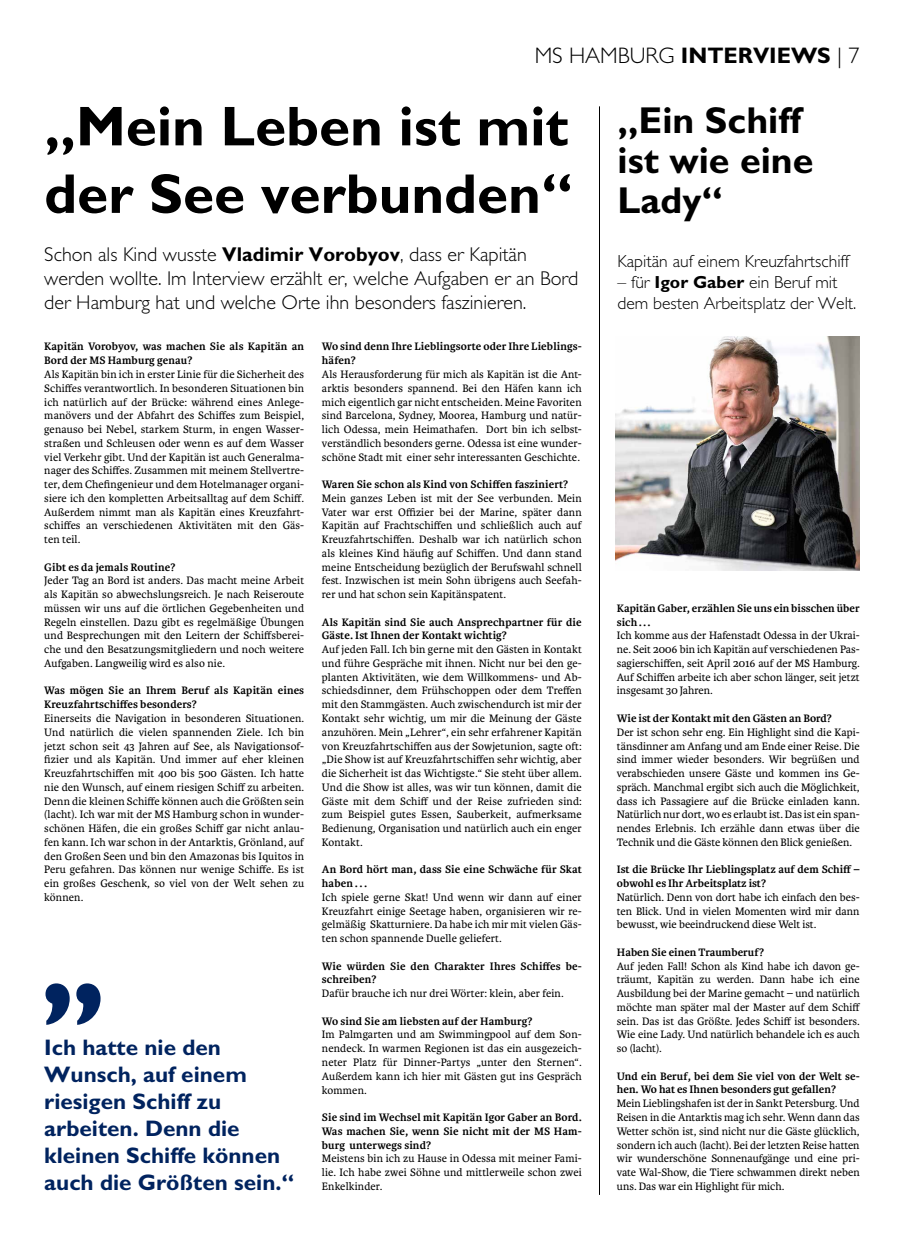
<style>
.page{position:relative;width:904px;height:1241px;background:#fff}
.page>*{position:absolute;margin:0;border:0;box-sizing:border-box;transform-origin:0 0}
.t1{font:700 56.25px/67.5px "Gill Alt One";color:#000}
.t2{font:700 37.5px/40px "Gill Alt One";color:#000}
.t3{font:700 22.5px/27px "Gill Alt One";color:#00235f}
.t4{font:300 22.5px "Gill Alt One";color:#000}
.t5{font:300 20px/24px "Gill Alt One";color:#000}
.t6{font:300 17.5px/21px "Gill Alt One";color:#000}
.t7{font:11.5px/13.8px "Karmina";letter-spacing:.01em;color:#000;text-align:justify}
.t8{font:700 11.5px/13.8px "Karmina";letter-spacing:.01em;color:#000}
.s1{font-weight:700}
</style>
<div class="page">
<svg style="left:45px;top:983px;width:56px;height:41px"></svg>
<hr style="left:599px;top:106px;width:1px;height:1088px;background:#000">
<img style="left:615px;top:337px;width:244px;height:233px">
<h3 class="t4" style="left:534px;top:43px;width:326px">MS HAMBURG <span class="s1">INTERVIEWS</span> | 7</h3>
<h1 class="t1" style="left:44px;top:92px;width:530px">„Mein Leben ist mit der See verbunden“</h1>
<h3 class="t5" style="left:44px;top:242px;width:535px">Schon als Kind wusste <span class="s1">Vladimir Vorobyov</span>, dass er Kapitän werden wollte. Im Interview erzählt er, welche Aufgaben er an Bord der Hamburg hat und welche Orte ihn besonders faszinieren.</h3>
<p class="t8" style="left:44px;top:340px;width:261px">Kapitän Vorobyov, was machen Sie als Kapitän an<br>Bord der MS Hamburg genau?</p>
<p class="t7" style="left:44px;top:367px;width:261px">Als Kapitän bin ich in erster Linie für die Sicherheit des Schiffes verantwortlich. In besonderen Situationen bin ich natürlich auf der Brücke: während eines Anlege&shy;manövers und der Abfahrt des Schiffes zum Beispiel, genauso bei Nebel, starkem Sturm, in engen Wasser&shy;straßen und Schleusen oder wenn es auf dem Wasser viel Verkehr gibt. Und der Kapitän ist auch Generalma&shy;nager des Schiffes. Zusammen mit meinem Stellvertre&shy;ter, dem Chefingenieur und dem Hotelmanager organi&shy;siere ich den kompletten Arbeitsalltag auf dem Schiff.<br>Außerdem nimmt man als Kapitän eines Kreuzfahrt&shy;schiffes an verschiedenen Aktivitäten mit den Gäs&shy;ten teil.</p>
<p class="t8" style="left:44px;top:560px;width:133px">Gibt es da jemals Routine?</p>
<p class="t7" style="left:44px;top:574px;width:261px">Jeder Tag an Bord ist anders. Das macht meine Arbeit als Kapitän so abwechslungsreich. Je nach Reiseroute müssen wir uns auf die örtlichen Gegebenheiten und Regeln einstellen. Dazu gibt es regelmäßige Übungen und Besprechungen mit den Leitern der Schiffsberei&shy;che und den Besatzungsmitgliedern und noch weitere Aufgaben. Langweilig wird es also nie.</p>
<p class="t8" style="left:44px;top:684px;width:261px">Was mögen Sie an Ihrem Beruf als Kapitän eines<br>Kreuzfahrtschiffes besonders?</p>
<p class="t7" style="left:44px;top:711px;width:261px">Einerseits die Navigation in besonderen Situationen.<br>Und natürlich die vielen spannenden Ziele. Ich bin jetzt schon seit 43 Jahren auf See, als Navigationsof&shy;fizier und als Kapitän. Und immer auf eher kleinen Kreuzfahrtschiffen mit 400 bis 500 Gästen. Ich hatte nie den Wunsch, auf einem riesigen Schiff zu arbeiten.<br>Denn die kleinen Schiffe können auch die Größten sein (lacht). Ich war mit der MS Hamburg schon in wunder&shy;schönen Häfen, die ein großes Schiff gar nicht anlau&shy;fen kann. Ich war schon in der Antarktis, Grönland, auf den Großen Seen und bin den Amazonas bis Iquitos in Peru gefahren. Das können nur wenige Schiffe. Es ist ein großes Geschenk, so viel von der Welt sehen zu können.</p>
<p class="t8" style="left:322px;top:340px;width:261px">Wo sind denn Ihre Lieblingsorte oder Ihre Lieblings&shy;häfen?</p>
<p class="t7" style="left:322px;top:367px;width:261px">Als Herausforderung für mich als Kapitän ist die Ant&shy;arktis besonders spannend. Bei den Häfen kann ich mich eigentlich gar nicht entscheiden. Meine Favoriten sind Barcelona, Sydney, Moorea, Hamburg und natür&shy;lich Odessa, mein Heimathafen. Dort bin ich selbst&shy;verständlich besonders gerne. Odessa ist eine wunder&shy;schöne Stadt mit einer sehr interessanten Geschichte.</p>
<p class="t8" style="left:322px;top:477px;width:248px">Waren Sie schon als Kind von Schiffen fasziniert?</p>
<p class="t7" style="left:322px;top:491px;width:261px">Mein ganzes Leben ist mit der See verbunden. Mein Vater war erst Offizier bei der Marine, später dann Kapitän auf Frachtschiffen und schließlich auch auf Kreuzfahrtschiffen. Deshalb war ich natürlich schon als kleines Kind häufig auf Schiffen. Und dann stand meine Entscheidung bezüglich der Berufswahl schnell fest. Inzwischen ist mein Sohn übrigens auch Seefah&shy;rer und hat schon sein Kapitänspatent.</p>
<p class="t8" style="left:322px;top:615px;width:261px">Als Kapitän sind Sie auch Ansprechpartner für die<br>Gäste. Ist Ihnen der Kontakt wichtig?</p>
<p class="t7" style="left:322px;top:642px;width:261px">Auf jeden Fall. Ich bin gerne mit den Gästen in Kontakt und führe Gespräche mit ihnen. Nicht nur bei den ge&shy;planten Aktivitäten, wie dem Willkommens- und Ab&shy;schiedsdinner, dem Frühschoppen oder dem Treffen mit den Stammgästen. Auch zwischendurch ist mir der Kontakt sehr wichtig, um mir die Meinung der Gäste anzuhören. Mein „Lehrer“, ein sehr erfahrener Kapitän von Kreuzfahrtschiffen aus der Sowjetunion, sagte oft: „Die Show ist auf Kreuzfahrtschiffen sehr wichtig, aber die Sicherheit ist das Wichtigste.“ Sie steht über allem.<br>Und die Show ist alles, was wir tun können, damit die Gäste mit dem Schiff und der Reise zufrieden sind: zum Beispiel gutes Essen, Sauberkeit, aufmerksame Bedienung, Organisation und natürlich auch ein enger Kontakt.</p>
<p class="t8" style="left:322px;top:862px;width:261px">An Bord hört man, dass Sie eine Schwäche für Skat haben . . .</p>
<p class="t7" style="left:322px;top:890px;width:261px">Ich spiele gerne Skat! Und wenn wir dann auf einer Kreuzfahrt einige Seetage haben, organisieren wir re&shy;gelmäßig Skatturniere. Da habe ich mir mit vielen Gäs&shy;ten schon spannende Duelle geliefert.</p>
<p class="t8" style="left:322px;top:959px;width:261px">Wie würden Sie den Charakter Ihres Schiffes be&shy;schreiben?</p>
<p class="t7" style="left:322px;top:986px;width:243px">Dafür brauche ich nur drei Wörter: klein, aber fein.</p>
<p class="t8" style="left:322px;top:1014px;width:212px">Wo sind Sie am liebsten auf der Hamburg?</p>
<p class="t7" style="left:322px;top:1027px;width:261px">Im Palmgarten und am Swimmingpool auf dem Son&shy;nendeck. In warmen Regionen ist das ein ausgezeich&shy;neter Platz für Dinner-Partys „unter den Sternen“.<br>Außerdem kann ich hier mit Gästen gut ins Gespräch kommen.</p>
<p class="t8" style="left:322px;top:1110px;width:261px;text-align:justify">Sie sind im Wechsel mit Kapitän Igor Gaber an Bord.<br>Was machen Sie, wenn Sie nicht mit der MS Ham&shy;burg unterwegs sind?</p>
<p class="t7" style="left:322px;top:1151px;width:261px">Meistens bin ich zu Hause in Odessa mit meiner Fami&shy;lie. Ich habe zwei Söhne und mittlerweile schon zwei Enkelkinder.</p>
<h3 class="t3" style="left:44px;top:1033px;width:251px">Ich hatte nie den<br>Wunsch, auf einem riesigen Schiff zu arbeiten. Denn die kleinen Schiffe können auch die Größten sein.“</h3>
<h2 class="t2" style="left:617px;top:100px;width:197px">„Ein Schiff ist wie eine<br>Lady“</h2>
<h3 class="t6" style="left:617px;top:251px;width:233px">Kapitän auf einem Kreuzfahrtschiff</h3>
<h3 class="t6" style="left:617px;top:272px;width:240px">– für <span class="s1">Igor Gaber</span> ein Beruf mit dem besten Arbeitsplatz der Welt.</h3>
<p class="t8" style="left:617px;top:601px;width:244px">Kapitän Gaber, erzählen Sie uns ein bisschen über sich...</p>
<p class="t7" style="left:617px;top:629px;width:244px">Ich komme aus der Hafenstadt Odessa in der Ukrai&shy;ne. Seit 2006 bin ich Kapitän auf verschiedenen Pas&shy;sagierschiffen, seit April 2016 auf der MS Hamburg.<br>Auf Schiffen arbeite ich aber schon länger, seit jetzt insgesamt 30 Jahren.</p>
<p class="t8" style="left:617px;top:711px;width:216px">Wie ist der Kontakt mit den Gästen an Bord?</p>
<p class="t7" style="left:617px;top:725px;width:244px">Der ist schon sehr eng. Ein Highlight sind die Kapi&shy;tänsdinner am Anfang und am Ende einer Reise. Die sind immer wieder besonders. Wir begrüßen und verabschieden unsere Gäste und kommen ins Ge&shy;spräch. Manchmal ergibt sich auch die Möglichkeit, dass ich Passagiere auf die Brücke einladen kann.<br>Natürlich nur dort, wo es erlaubt ist. Das ist ein span&shy;nendes Erlebnis. Ich erzähle dann etwas über die Technik und die Gäste können den Blick genießen.</p>
<p class="t8" style="left:617px;top:862px;width:244px">Ist die Brücke Ihr Lieblingsplatz auf dem Schiff – obwohl es Ihr Arbeitsplatz ist?</p>
<p class="t7" style="left:617px;top:890px;width:244px">Natürlich. Denn von dort habe ich einfach den bes&shy;ten Blick. Und in vielen Momenten wird mir dann bewusst, wie beeindruckend diese Welt ist.</p>
<p class="t8" style="left:617px;top:945px;width:149px">Haben Sie einen Traumberuf?</p>
<p class="t7" style="left:617px;top:959px;width:245px">Auf jeden Fall! Schon als Kind habe ich davon ge&shy;träumt, Kapitän zu werden. Dann habe ich eine Ausbildung bei der Marine gemacht – und natürlich möchte man später mal der Master auf dem Schiff sein. Das ist das Größte. Jedes Schiff ist besonders.<br>Wie eine Lady. Und natürlich behandele ich es auch so (lacht).</p>
<p class="t8" style="left:617px;top:1069px;width:244px">Und ein Beruf, bei dem Sie viel von der Welt se&shy;hen. Wo hat es Ihnen besonders gut gefallen?</p>
<p class="t7" style="left:617px;top:1096px;width:244px">Mein Lieblingshafen ist der in Sankt Petersburg. Und Reisen in die Antarktis mag ich sehr. Wenn dann das Wetter schön ist, sind nicht nur die Gäste glücklich, sondern ich auch (lacht). Bei der letzten Reise hatten wir wunderschöne Sonnenaufgänge und eine pri&shy;vate Wal-Show, die Tiere schwammen direkt neben uns. Das war ein Highlight für mich.</p>
</div>
